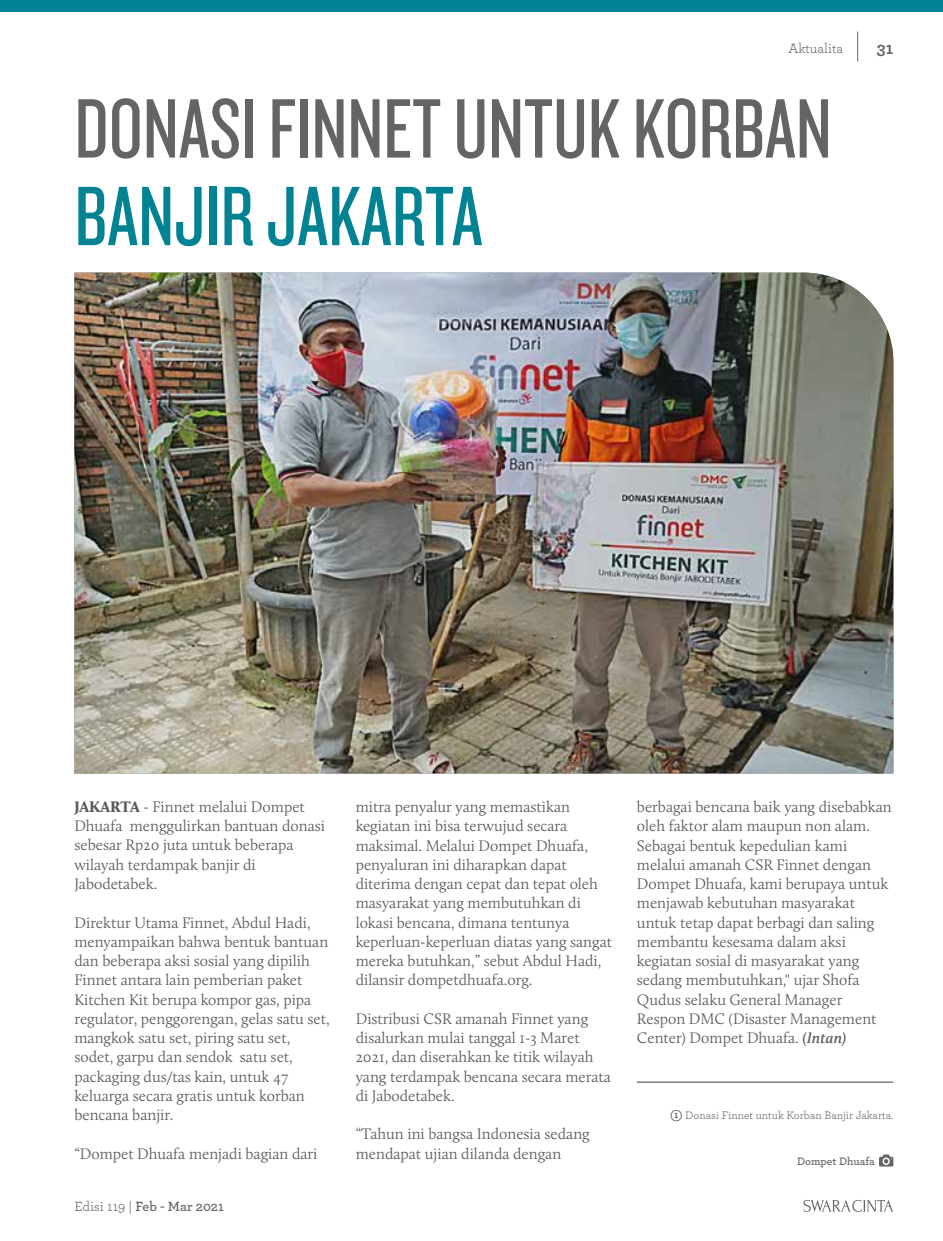
<style>
.page{position:relative;width:943px;height:1241px;background:#fff}
.page>*{position:absolute;margin:0;border:0;box-sizing:border-box;transform-origin:0 0}
.t1{font:87.5px "Knockout HTF28 Junior Featherwt";color:#636466}
.t2{font:87.5px "Knockout HTF28 Junior Featherwt";color:#018394}
.t3{font:700 17.5px "Archer";color:#636466}
.t4{font:300 15.75px/19.2px "Calluna";color:#58595b}
.t5{font:600 14px "Archer";color:#636466}
.t6{font:14px "Archer";color:#636466}
.t7{font:11.38px "Archer";color:#636466}
.t8{font:600 11.38px "Archer";color:#636466}
.s1{font-family:"Calluna Regular 3";font-weight:400}
.s2{font-weight:400}
.s3{font-family:"Calluna Regular 2";font-weight:400}
.s4{font-family:"Archer Pro";font-weight:700}
</style>
<div class="page">
<svg style="left:803px;top:1200px;width:90px;height:11px"></svg>
<svg style="left:857px;top:32px;width:1px;height:29px"></svg>
<div style="left:0;top:0;width:943px;height:12px;background:#008394"></div>
<img style="left:74px;top:272px;width:819px;height:501px">
<hr style="left:637px;top:1081px;width:256px;height:1px;background:#414042">
<svg style="left:879px;top:1154px;width:14px;height:12px"></svg>
<p class="t6" style="left:788px;top:38px;width:56px">Aktualita</p>
<h1 class="t1" style="left:74px;top:85px;width:758px">DONASI FINNET UNTUK KORBAN</h1>
<h1 class="t2" style="left:74px;top:172px;width:410px">BANJIR JAKARTA</h1>
<p class="t3" style="left:876px;top:34px;width:18px">31</p>
<p class="t4" style="left:74px;top:796px;width:252px"><span class="s1">JAKARTA</span> - Finnet melalui Dompet<br>Dhuafa menggulirkan bantuan donasi sebesar Rp20 juta untuk beberapa wilayah terdampak banjir di<br>Jabodetabek.</p>
<p class="t4" style="left:74px;top:912px;width:257px">Direktur Utama Finnet, Abdul Hadi, menyampaikan bahwa bentuk bantuan dan beberapa aksi sosial yang dipilih Finnet antara lain pemberian paket Kitchen Kit berupa kompor gas, pipa regulator, penggorengan, gelas satu set, mangkok satu set, piring satu set, sodet, garpu dan sendok satu set, packaging dus/tas kain, untuk 47 keluarga secara gratis untuk korban bencana banjir.</p>
<p class="t4" style="left:74px;top:1143px;width:244px">“Dompet Dhuafa menjadi bagian dari</p>
<p class="t5" style="left:74px;top:1195px;width:151px"><span class="s2">Edisi 119 |</span> Feb - Mar 2021</p>
<p class="t4" style="left:356px;top:796px;width:258px">mitra penyalur yang memastikan kegiatan ini bisa terwujud secara maksimal. Melalui Dompet Dhuafa, penyaluran ini diharapkan dapat diterima dengan cepat dan tepat oleh masyarakat yang membutuhkan di lokasi bencana, dimana tentunya keperluan-keperluan diatas yang sangat mereka butuhkan,” sebut Abdul Hadi, dilansir dompetdhuafa.org.</p>
<p class="t4" style="left:356px;top:1008px;width:257px">Distribusi CSR amanah Finnet yang disalurkan mulai tanggal 1-3 Maret<br>2021, dan diserahkan ke titik wilayah yang terdampak bencana secara merata di Jabodetabek.</p>
<p class="t4" style="left:356px;top:1124px;width:236px">“Tahun ini bangsa Indonesia sedang mendapat ujian dilanda dengan</p>
<p class="t4" style="left:637px;top:796px;width:256px">berbagai bencana baik yang disebabkan oleh faktor alam maupun non alam.<br>Sebagai bentuk kepedulian kami melalui amanah CSR Finnet dengan Dompet Dhuafa, kami berupaya untuk menjawab kebutuhan masyarakat untuk tetap dapat berbagi dan saling membantu kesesama dalam aksi kegiatan sosial di masyarakat yang sedang membutuhkan," ujar Shofa Qudus selaku General Manager Respon DMC (Disaster Management Center) Dompet Dhuafa. <span class="s3">(Intan)</span></p>
<p class="t7" style="left:670px;top:1106px;width:225px"><span class="s4">①</span> Donasi Finnet untuk Korban Banjir Jakarta.</p>
<p class="t8" style="left:797px;top:1152px;width:79px">Dompet Dhuafa</p>
</div>
